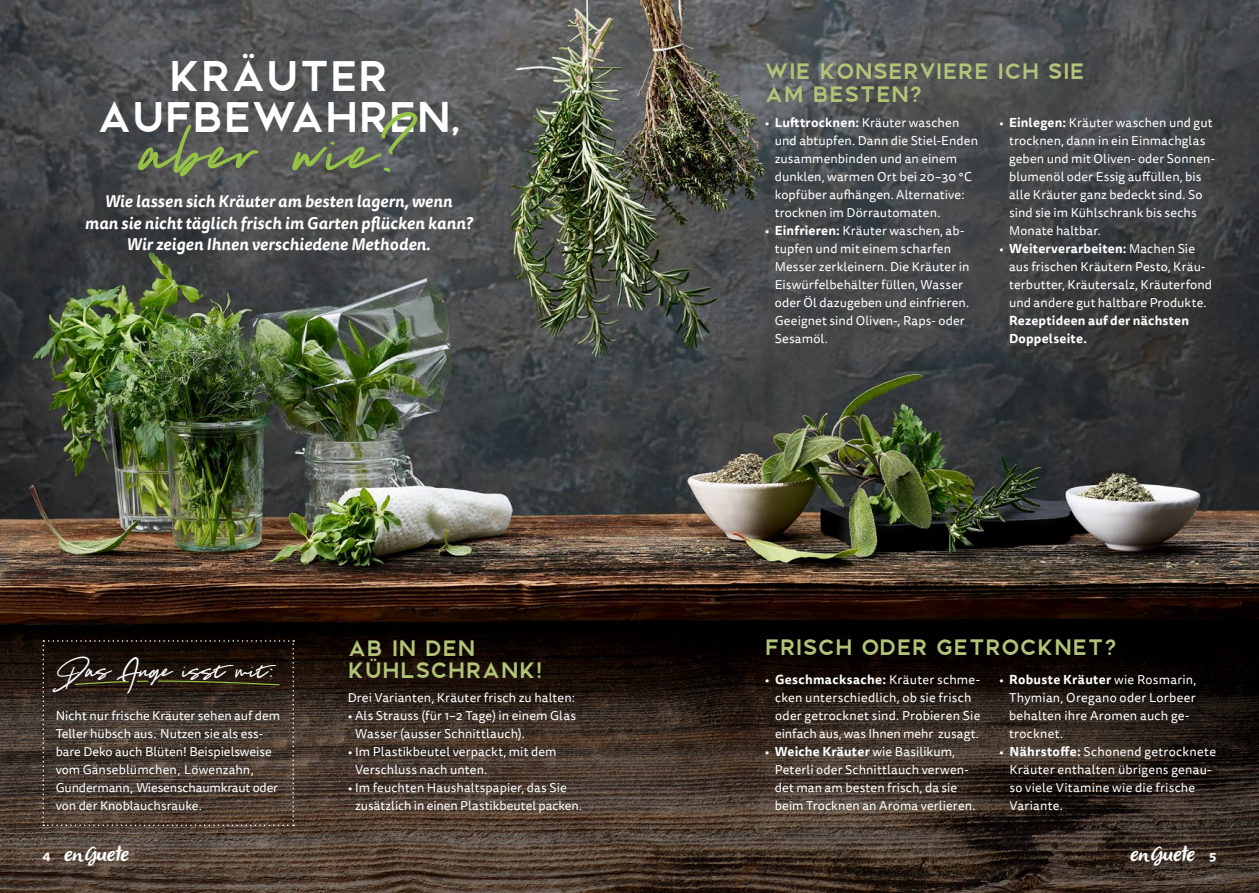
<style>
.page{position:relative;width:1259px;height:893px;background:#fff}
.page>*{position:absolute;margin:0;border:0;box-sizing:border-box;transform-origin:0 0}
.t1{font:120px "Distinct Style Script";letter-spacing:.01em;color:#96c345}
.t2{font:43.5px "Distinct Style Script";letter-spacing:-.01em;color:#fff}
.t3{font:700 37.5px/41.5px "Distinct Style Sans";letter-spacing:-.015em;color:#fff;text-align:center}
.t4{font:italic 21px "Olivier";color:#fff}
.t5{font:700 19.5px/22.5px "Distinct Style Sans";letter-spacing:.01em;color:#b1c477}
.t6{font:italic 700 16.5px/21.8px "Tisa Sans Pro";letter-spacing:.01em;color:#fff;text-align:center}
.t7{font:12.75px/18px "Tisa Sans Pro";letter-spacing:.01em;color:#fff}
.t8{font:700 12.75px/18px "Tisa Sans Pro";letter-spacing:.015em;color:#fff}
.s1{font-weight:700}
.s2{font-family:"Tisa Sans Pro";font-weight:700;font-style:normal;font-size:12.75px}
</style>
<div class="page">
<img style="left:0;top:0;width:1259px;height:893px">
<svg style="left:43px;top:640px;width:251px;height:186px;background:#3b2f26"></svg>
<h3 class="t3" style="left:96px;top:55px;width:366px">KRÄUTER<br>AUFBEWAHREN,</h3>
<h1 class="t1" style="left:144px;top:97px;width:271px">aber wie?</h1>
<p class="t6" style="left:85px;top:212px;width:389px">man sie nicht täglich frisch im Garten pflücken kann?<br>Wir zeigen Ihnen verschiedene Methoden.</p>
<p class="t6" style="left:105px;top:190px;width:349px">Wie lassen sich Kräuter am besten lagern, wenn</p>
<h2 class="t2" style="left:56px;top:650px;width:222px">Das Auge isst mit:</h2>
<p class="t7" style="left:56px;top:707px;width:226px">Nicht nur frische Kräuter sehen auf dem Teller hübsch aus. Nutzen sie als ess&shy;bare Deko auch Blüten! Beispielsweise vom Gänseblümchen, Löwenzahn, Gundermann, Wiesenschaumkraut oder von der Knoblauchsrauke.</p>
<h3 class="t5" style="left:348px;top:636px;width:196px">AB IN DEN<br>KÜHLSCHRANK!</h3>
<p class="t7" style="left:348px;top:689px;width:229px">Drei Varianten, Kräuter frisch zu halten:</p>
<p class="t7" style="left:355px;top:707px;width:222px;text-indent:-7px">• Als Strauss (für 1–2 Tage) in einem Glas<br>Wasser (ausser Schnittlauch).</p>
<p class="t7" style="left:355px;top:743px;width:203px;text-indent:-7px">• Im Plastikbeutel verpackt, mit dem<br>Verschluss nach unten.</p>
<p class="t7" style="left:355px;top:779px;width:228px;text-indent:-7px">• Im feuchten Haushaltspapier, das Sie zusätzlich in einen Plastikbeutel packen.</p>
<h3 class="t5" style="left:765px;top:60px;width:321px">WIE KONSERVIERE ICH SIE<br>AM BESTEN?</h3>
<p class="t7" style="left:775px;top:114px;width:205px;text-indent:-10px">• <span class="s1">Lufttrocknen:</span> Kräuter waschen und abtupfen. Dann die Stiel-Enden zusammenbinden und an einem dunklen, warmen Ort bei 20–30 °C kopfüber aufhängen. Alternative: trocknen im Dörrautomaten.</p>
<p class="t7" style="left:775px;top:222px;width:196px;text-indent:-10px">• <span class="s1">Einfrieren:</span> Kräuter waschen, ab&shy;tupfen und mit einem scharfen<br>Messer zerkleinern. Die Kräuter in<br>Eiswürfelbehälter füllen, Wasser oder Öl dazugeben und einfrieren.<br>Geeignet sind Oliven-, Raps- oder<br>Sesamöl.</p>
<p class="t7" style="left:1009px;top:114px;width:207px;text-indent:-10px">• <span class="s1">Einlegen:</span> Kräuter waschen und gut trocknen, dann in ein Einmachglas geben und mit Oliven- oder Sonnen&shy;blumenöl oder Essig auffüllen, bis alle Kräuter ganz bedeckt sind. So sind sie im Kühlschrank bis sechs<br>Monate haltbar.</p>
<p class="t7" style="left:1009px;top:240px;width:205px;text-indent:-10px">• <span class="s1">Weiterverarbeiten:</span> Machen Sie aus frischen Kräutern Pesto, Kräu&shy;terbutter, Kräutersalz, Kräuterfond und andere gut haltbare Produkte.</p>
<p class="t8" style="left:1009px;top:311px;width:182px">Rezeptideen auf der nächsten<br>Doppelseite.</p>
<h3 class="t5" style="left:765px;top:636px;width:354px">FRISCH ODER GETROCKNET?</h3>
<p class="t7" style="left:775px;top:671px;width:207px;text-indent:-10px">• <span class="s1">Geschmacksache:</span> Kräuter schme&shy;cken unterschiedlich, ob sie frisch oder getrocknet sind. Probieren Sie einfach aus, was Ihnen mehr zusagt.</p>
<p class="t7" style="left:775px;top:743px;width:202px;text-indent:-10px">• <span class="s1">Weiche Kräuter</span> wie Basilikum, Peterli oder Schnittlauch verwen&shy;det man am besten frisch, da sie beim Trocknen an Aroma verlieren.</p>
<p class="t7" style="left:1009px;top:671px;width:189px;text-indent:-10px">• <span class="s1">Robuste Kräuter</span> wie Rosmarin,<br>Thymian, Oregano oder Lorbeer behalten ihre Aromen auch ge&shy;trocknet.</p>
<p class="t7" style="left:1009px;top:743px;width:208px;text-indent:-10px">• <span class="s1">Nährstoffe:</span> Schonend getrocknete<br>Kräuter enthalten übrigens genau&shy;so viele Vitamine wie die frische<br>Variante.</p>
<h3 class="t4" style="left:43px;top:842px;width:92px"><span class="s2">4</span> en Guete</h3>
<h3 class="t4" style="left:1130px;top:842px;width:88px">en Guete <span class="s2">5</span></h3>
</div>
